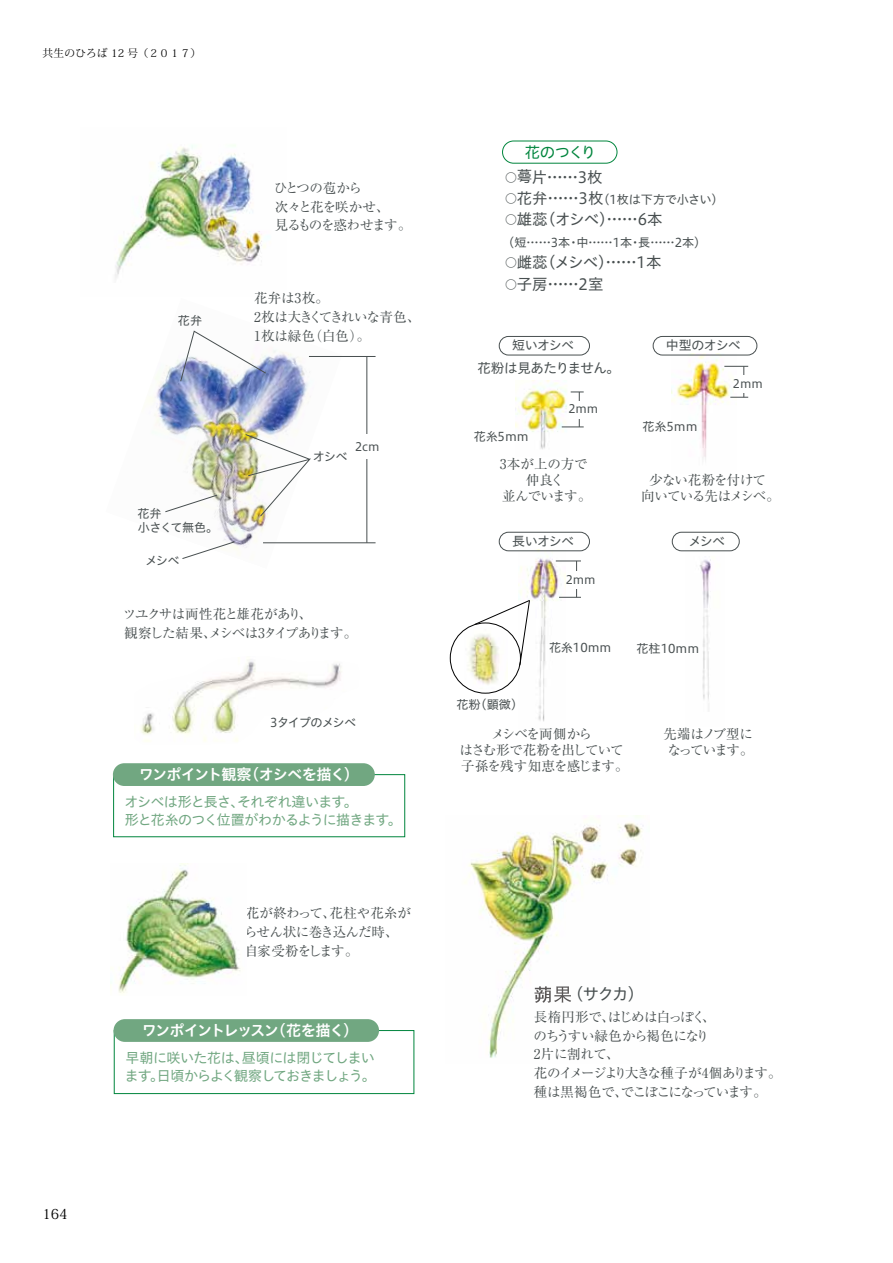
<style>
.page{position:relative;width:893px;height:1263px;background:#fff}
.page>*{position:absolute;margin:0;border:0;box-sizing:border-box;transform-origin:0 0}
.t1{font:16.2px "Hiragino UD Sans Std N W4";color:#484f50}
.t2{font:15.45px "Hiragino UD Sans Std N W4";color:#484f50}
.t3{font:15.45px "Hiragino UD Sans Std N W4";letter-spacing:-.075em;color:#00853d}
.t4{font:15.15px "Hiragino UD Sans Std N W6";letter-spacing:-.08em;color:#fff}
.t5{font:13.95px/18.6px "Hiragino UD Sans Std N W4";letter-spacing:-.055em;color:#71a781}
.t6{font:13.8px "Koz Min Pro";color:#000}
.t7{font:13.5px/18.9px "Ryumin Pro";letter-spacing:-.065em;color:#484f50;text-align:center}
.t8{font:13.5px/16.2px "Ryumin Pro";letter-spacing:-.015em;color:#484f50;text-align:center}
.t9{font:13.5px/18.9px "Ryumin Pro";letter-spacing:-.09em;color:#484f50}
.t10{font:13.5px/18.9px "Ryumin Pro";letter-spacing:-.03em;color:#484f50}
.t11{font:13.5px/16.2px "Ryumin Pro";letter-spacing:-.11em;color:#484f50}
.t12{font:13.5px "Hiragino UD Sans Std N W4";letter-spacing:-.05em;color:#484f50}
.t13{font:12.9px "Hiragino UD Sans Std N W4";letter-spacing:-.055em;color:#484f50}
.t14{font:12.15px "Hiragino UD Sans Std N W4";letter-spacing:-.015em;color:#484f50}
.t15{font:12.15px "Hiragino UD Sans Std N W4";letter-spacing:-.055em;color:#484f50}
.t16{font:11.7px "Hiragino UD Sans Std N W4";color:#484f50}
.t17{font:10.65px "Koz Min Pro";letter-spacing:.03em;color:#000}
.s1{font-size:11.85px}
.s2{font-size:15.45px}
</style>
<div class="page">
<img style="left:672px;top:355px;width:64px;height:105px">
<img style="left:515px;top:380px;width:55px;height:69px">
<img style="left:518px;top:551px;width:48px;height:171px">
<img style="left:685px;top:551px;width:39px;height:160px">
<img style="left:464px;top:815px;width:180px;height:243px">
<img style="left:115px;top:145px;width:154px;height:134px">
<div style="left:114px;top:1030px;width:300px;height:64px;border:1px solid #00853d"></div>
<div style="left:114px;top:1019px;width:265px;height:23px;background:#71a781;border-radius:11px"></div>
<div style="left:113px;top:763px;width:262px;height:23px;background:#71a781;border-radius:11px"></div>
<div style="left:502px;top:141px;width:115px;height:22px;border:1px solid #00853d;border-radius:11px"></div>
<div style="left:499px;top:336px;width:91px;height:19px;border:1px solid #484f50;border-radius:9px"></div>
<div style="left:653px;top:336px;width:104px;height:19px;border:1px solid #484f50;border-radius:9px"></div>
<div style="left:499px;top:532px;width:91px;height:19px;border:1px solid #484f50;border-radius:9px"></div>
<div style="left:672px;top:532px;width:68px;height:19px;border:1px solid #484f50;border-radius:9px"></div>
<svg style="left:534px;top:986px;width:37px;height:17px"></svg>
<img style="left:148px;top:330px;width:194px;height:221px">
<svg style="left:165px;top:495px;width:53px;height:17px"></svg>
<svg style="left:182px;top:541px;width:53px;height:18px"></svg>
<img style="left:118px;top:863px;width:123px;height:131px">
<svg style="left:180px;top:331px;width:86px;height:51px"></svg>
<hr style="left:309px;top:356px;width:67px;height:1px;background:#484f50">
<hr style="left:263px;top:542px;width:113px;height:1px;background:#484f50">
<hr style="left:367px;top:356px;width:1px;height:187px;background:#484f50">
<svg style="left:571px;top:392px;width:13px;height:1px"></svg>
<svg style="left:562px;top:427px;width:22px;height:1px"></svg>
<hr style="left:579px;top:392px;width:1px;height:35px;background:#484f50">
<div style="left:358px;top:434px;width:49px;height:25px;background:#fff"></div>
<div style="left:569px;top:401px;width:49px;height:18px;background:#fff"></div>
<svg style="left:556px;top:561px;width:25px;height:1px"></svg>
<svg style="left:559px;top:597px;width:22px;height:1px"></svg>
<hr style="left:576px;top:561px;width:1px;height:36px;background:#484f50">
<div style="left:567px;top:571px;width:49px;height:18px;background:#fff"></div>
<svg style="left:724px;top:366px;width:24px;height:1px"></svg>
<svg style="left:730px;top:397px;width:18px;height:1px"></svg>
<hr style="left:744px;top:366px;width:1px;height:31px;background:#484f50">
<div style="left:734px;top:375px;width:33px;height:18px;background:#fff"></div>
<img style="left:464px;top:627px;width:43px;height:63px">
<svg style="left:474px;top:600px;width:56px;height:66px"></svg>
<img style="left:140px;top:659px;width:202px;height:83px">
<img style="left:245px;top:434px;width:66px;height:83px">
<p class="t17" style="left:43px;top:45px;width:160px">共生のひろば 12 号（２０１７）</p>
<p class="t14" style="left:178px;top:311px;width:26px">花弁</p>
<p class="t14" style="left:137px;top:504px;width:26px">花弁</p>
<p class="t14" style="left:145px;top:551px;width:36px">メシベ</p>
<p class="t14" style="left:138px;top:518px;width:82px">小さくて無色。</p>
<p class="t7" style="left:274px;top:177px;width:139px;text-align:left">ひとつの苞から<br>次々と花を咲かせ、<br>見るものを惑わせます。</p>
<p class="t8" style="left:254px;top:287px;width:168px;line-height:18.9px;text-align:left">花弁は3枚。<br>2枚は大きくてきれいな青色、<br>1枚は緑色（白色）。</p>
<p class="t14" style="left:313px;top:447px;width:36px">オシベ</p>
<p class="t16" style="left:355px;top:437px;width:26px">2cm</p>
<p class="t9" style="left:123px;top:603px;width:236px">ツユクサは両性花と雄花があり、<br>観察した結果、メシベは3タイプあります。</p>
<p class="t15" style="left:270px;top:713px;width:88px">3タイプのメシベ</p>
<p class="t4" style="left:139px;top:763px;width:222px">ワンポイント観察（オシベを描く）</p>
<p class="t5" style="left:124px;top:791px;width:279px">オシベは形と長さ、それぞれ違います。<br>形と花糸のつく位置がわかるように描きます。</p>
<p class="t10" style="left:244px;top:903px;width:169px">花が終わって、花柱や花糸がらせん状に巻き込んだ時、自家受粉をします。</p>
<p class="t4" style="left:142px;top:1018px;width:218px">ワンポイントレッスン（花を描く）</p>
<p class="t6" style="left:43px;top:1204px;width:27px">164</p>
<p class="t5" style="left:125px;top:1047px;width:253px">早朝に咲いた花は、昼頃には閉じてしまいます。日頃からよく観察しておきましょう。</p>
<p class="t3" style="left:525px;top:140px;width:73px">花のつくり</p>
<p class="t2" style="left:505px;top:165px;width:115px"><span class="s1">○</span>蕚片……3枚　</p>
<p class="t14" style="left:505px;top:190px;width:220px"><span class="s1">○</span><span class="s2">花弁……3枚</span>（1枚は下方で小さい）</p>
<p class="t2" style="left:505px;top:208px;width:159px"><span class="s1">○</span>雄蕊（オシベ）……6本</p>
<p class="t14" style="left:502px;top:233px;width:206px">（短……3本・中……1本・長……2本）</p>
<p class="t2" style="left:505px;top:251px;width:158px"><span class="s1">○</span>雌蕊（メシベ）……1本</p>
<p class="t2" style="left:505px;top:272px;width:100px"><span class="s1">○</span>子房……2室</p>
<p class="t13" style="left:512px;top:336px;width:64px">短いオシベ</p>
<p class="t13" style="left:666px;top:336px;width:76px">中型のオシベ</p>
<p class="t12" style="left:477px;top:358px;width:144px">花粉は見あたりません。</p>
<p class="t14" style="left:474px;top:427px;width:57px">花糸5mm</p>
<p class="t16" style="left:568px;top:400px;width:32px">2mm</p>
<p class="t8" style="left:500px;top:454px;width:93px">3本が上の方で仲良く<br>並んでいます。</p>
<p class="t14" style="left:642px;top:417px;width:57px">花糸5mm</p>
<p class="t16" style="left:733px;top:374px;width:32px">2mm</p>
<p class="t7" style="left:641px;top:471px;width:140px;line-height:16.2px">少ない花粉を付けて<br>向いている先はメシベ。</p>
<p class="t13" style="left:512px;top:531px;width:64px">長いオシベ</p>
<p class="t13" style="left:689px;top:531px;width:38px">メシベ</p>
<p class="t14" style="left:456px;top:695px;width:68px">花粉（顕微）</p>
<p class="t16" style="left:566px;top:570px;width:32px">2mm</p>
<p class="t14" style="left:549px;top:638px;width:64px">花糸10mm</p>
<p class="t14" style="left:636px;top:639px;width:64px">花柱10mm</p>
<p class="t7" style="left:459px;top:725px;width:171px;line-height:16.2px">メシベを両側から<br>はさむ形で花粉を出していて子孫を残す知恵を感じます。</p>
<p class="t11" style="left:663px;top:725px;width:92px">先端はノブ型になっています。</p>
<p class="t1" style="left:567px;top:982px;width:79px">（サクカ）</p>
<p class="t7" style="left:533px;top:1006px;width:250px;text-align:left">長楕円形で、はじめは白っぽく、<br>のちうすい緑色から褐色になり<br>2片に割れて、<br>花のイメージより大きな種子が4個あります。種は黒褐色で、でこぼこになっています。</p>
</div>
